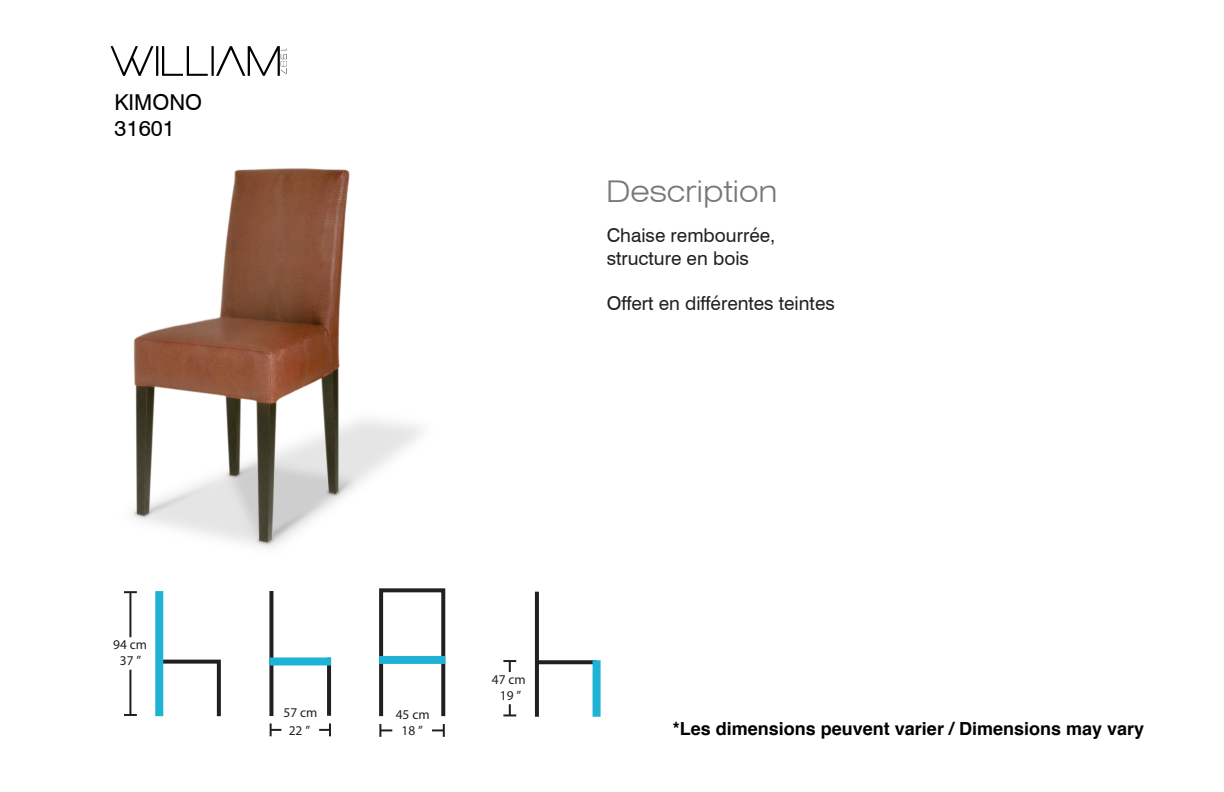
<style>
.page{position:relative;width:1224px;height:792px;background:#fff}
.page>*{position:absolute;margin:0;border:0;box-sizing:border-box;transform-origin:0 0}
.t1{font:300 expanded 30px "Swiss 721 BT";color:#76787b}
.t2{font:22px/26.2px "Swiss 721 BT";color:#000001}
.t3{font:19px/22.8px "Swiss 721 BT";color:#231f20}
.t4{font:700 18px "Helvetica";color:#000001}
.t5{font:13.4px/17.6px "Myriad Pro";color:#231f20;text-align:center}
</style>
<div class="page">
<img style="left:133px;top:168px;width:288px;height:380px">
<svg style="left:269px;top:591px;width:4px;height:125px"></svg>
<hr style="left:327px;top:658px;width:4px;height:58px;background:#231f20">
<div style="left:269px;top:657px;width:62px;height:8px;background:#1eb3d6"></div>
<svg style="left:270px;top:723px;width:11px;height:13px"></svg>
<svg style="left:319px;top:723px;width:12px;height:13px"></svg>
<div style="left:379px;top:588px;width:66px;height:130px;border:4px solid #231f20"></div>
<div style="left:379px;top:656px;width:66px;height:8px;background:#1eb3d6"></div>
<svg style="left:379px;top:724px;width:13px;height:13px"></svg>
<svg style="left:432px;top:724px;width:13px;height:13px"></svg>
<svg style="left:156px;top:658px;width:65px;height:59px"></svg>
<div style="left:155px;top:591px;width:8px;height:125px;background:#1eb3d6"></div>
<svg style="left:124px;top:591px;width:13px;height:2px"></svg>
<svg style="left:124px;top:714px;width:13px;height:2px"></svg>
<hr style="left:129px;top:592px;width:2px;height:45px;background:#231f20">
<hr style="left:129px;top:670px;width:2px;height:45px;background:#231f20">
<svg style="left:539px;top:660px;width:54px;height:4px"></svg>
<hr style="left:535px;top:592px;width:4px;height:125px;background:#231f20">
<div style="left:593px;top:660px;width:8px;height:57px;background:#1eb3d6"></div>
<svg style="left:503px;top:704px;width:13px;height:12px"></svg>
<svg style="left:503px;top:660px;width:13px;height:12px"></svg>
<svg style="left:111px;top:46px;width:43px;height:30px"></svg>
<hr style="left:156px;top:46px;width:2px;height:30px;background:#000001">
<svg style="left:162px;top:46px;width:125px;height:30px"></svg>
<p class="t2" style="left:115px;top:89px;width:89px">KIMONO<br>31601</p>
<h1 class="t1" style="left:606px;top:173px;width:173px">Description</h1>
<p class="t3" style="left:607px;top:224px;width:170px">Chaise rembourrée, structure en bois</p>
<p class="t3" style="left:607px;top:292px;width:230px">Offert en différentes teintes</p>
<p class="t5" style="left:113px;top:637px;width:35px;line-height:16.2px">94 cm<br>37 ”</p>
<p class="t5" style="left:284px;top:704px;width:35px">57 cm<br>22 ”</p>
<p class="t5" style="left:396px;top:707px;width:35px;line-height:16px">45 cm<br>18 ”</p>
<p class="t5" style="left:492px;top:671px;width:35px">47 cm</p>
<p class="t5" style="left:500px;top:687px;width:23px">19 ”</p>
<p class="t4" style="left:673px;top:714px;width:473px">*Les dimensions peuvent varier / Dimensions may vary</p>
</div>
